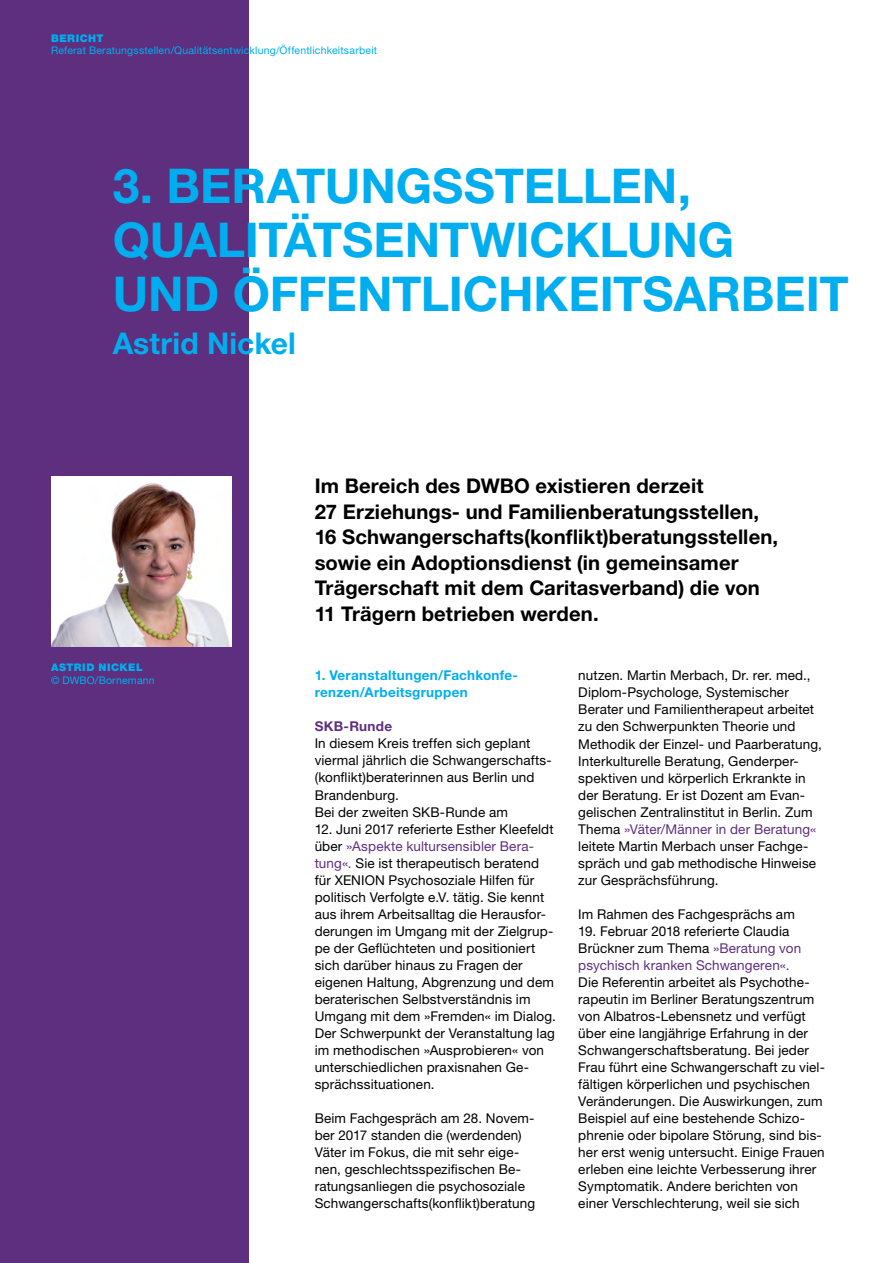
<style>
.page{position:relative;width:893px;height:1263px;background:#fff}
.page>*{position:absolute;margin:0;border:0;box-sizing:border-box;transform-origin:0 0}
.t1{font:700 48px/54px "Helvetica Neue LT Pro";letter-spacing:-.005em;color:#00aeef}
.t2{font:700 30px "Helvetica Neue LT Pro";color:#00aeef}
.t3{font:700 20.25px/25.5px "Helvetica Neue LT Pro";letter-spacing:.005em;color:#000}
.t4{font:13.5px/17px "Helvetica Neue LT Pro";letter-spacing:.01em;color:#000}
.t5{font:700 13.5px/17px "Helvetica Neue LT Pro";letter-spacing:.02em;color:#00aeef}
.t6{font:700 13.5px "Helvetica Neue LT Pro";color:#5e2f7e}
.t7{font:10.5px "Helvetica Neue LT Pro";letter-spacing:.02em;color:#00aeef}
.t8{font:900 10.5px "Helvetica Neue LT Pro";letter-spacing:.05em;color:#00aeef}
.s1{color:#5e2f7e}
</style>
<div class="page">
<div style="left:0;top:0;width:249px;height:1263px;background:#5e2f7e"></div>
<img style="left:51px;top:476px;width:181px;height:170px">
<p class="t8" style="left:51px;top:31px;width:54px">BERICHT</p>
<p class="t7" style="left:51px;top:44px;width:328px">Referat Beratungsstellen/Qualitätsentwicklung/Öffentlichkeitsarbeit</p>
<h1 class="t1" style="left:113px;top:158px;width:738px">3. Beratungsstellen,<br>Qualitätsentwicklung<br>und Öff entlichkeitsarbeit</h1>
<h2 class="t2" style="left:113px;top:324px;width:185px">Astrid Nickel</h2>
<p class="t8" style="left:51px;top:661px;width:93px">ASTRID NICKEL</p>
<p class="t7" style="left:51px;top:673px;width:105px">© DWBO/Bornemann</p>
<p class="t3" style="left:315px;top:473px;width:465px">Im Bereich des DWBO existieren derzeit<br>27 Erziehungs- und Familienberatungsstellen, 16 Schwangerschafts(konflikt)beratungsstellen, sowie ein Adoptionsdienst (in gemeinsamer Trägerschaft mit dem Caritasverband) die von 11 Trägern betrieben werden.</p>
<p class="t5" style="left:315px;top:667px;width:205px">1. Veranstaltungen/Fachkonfe&shy;renzen/Arbeitsgruppen</p>
<p class="t6" style="left:315px;top:718px;width:79px">SKB-Runde</p>
<p class="t4" style="left:315px;top:735px;width:237px">In diesem Kreis treffen sich geplant viermal jährlich die Schwangerschafts-(konflikt)beraterinnen aus Berlin und<br>Brandenburg.<br>Bei der zweiten SKB-Runde am</p>
<p class="t4" style="left:315px;top:820px;width:243px">12. Juni 2017 referierte Esther Kleefeldt über <span class="s1">»Aspekte kultursensibler Bera&shy;tung«.</span> Sie ist therapeutisch beratend für XENION Psychosoziale Hilfen für politisch Verfolgte e.V. tätig. Sie kennt aus ihrem Arbeitsalltag die Herausfor&shy;derungen im Umgang mit der Zielgrup&shy;pe der Geflüchteten und positioniert sich darüber hinaus zu Fragen der eigenen Haltung, Abgrenzung und dem beraterischen Selbstverständnis im Umgang mit dem »Fremden« im Dialog.<br>Der Schwerpunkt der Veranstaltung lag im methodischen »Ausprobieren« von unterschiedlichen praxisnahen Ge&shy;sprächssituationen.</p>
<p class="t4" style="left:315px;top:1109px;width:222px">Beim Fachgespräch am 28. Novem&shy;ber 2017 standen die (werdenden)<br>Väter im Fokus, die mit sehr eige&shy;nen, geschlechtsspezifischen Be&shy;ratungsanliegen die psychosoziale Schwangerschafts(konflikt)beratung</p>
<p class="t4" style="left:578px;top:667px;width:245px">nutzen. Martin Merbach, Dr. rer. med., Diplom-Psychologe, Systemischer Berater und Familientherapeut arbeitet zu den Schwerpunkten Theorie und Methodik der Einzel- und Paarberatung, Interkulturelle Beratung, Genderper&shy;spektiven und körperlich Erkrankte in der Beratung. Er ist Dozent am Evan&shy;gelischen Zentralinstitut in Berlin. Zum Thema <span class="s1">»Väter/Männer in der Beratung« </span>leitete Martin Merbach unser Fachge&shy;spräch und gab methodische Hinweise zur Gesprächsführung.</p>
<p class="t4" style="left:578px;top:905px;width:218px">Im Rahmen des Fachgesprächs am</p>
<p class="t4" style="left:578px;top:922px;width:224px">19. Februar 2018 referierte Claudia<br>Brückner zum Thema <span class="s1">»Beratung von psychisch kranken Schwangeren«.</span></p>
<p class="t4" style="left:578px;top:973px;width:248px">Die Referentin arbeitet als Psychothe&shy;rapeutin im Berliner Beratungszentrum von Albatros-Lebensnetz und verfügt über eine langjährige Erfahrung in der Schwangerschaftsberatung. Bei jeder Frau führt eine Schwangerschaft zu viel&shy;fältigen körperlichen und psychischen Veränderungen. Die Auswirkungen, zum Beispiel auf eine bestehende Schizo&shy;phrenie oder bipolare Störung, sind bis&shy;her erst wenig untersucht. Einige Frauen erleben eine leichte Verbesserung ihrer Symptomatik. Andere berichten von einer Verschlechterung, weil sie sich</p>
</div>
